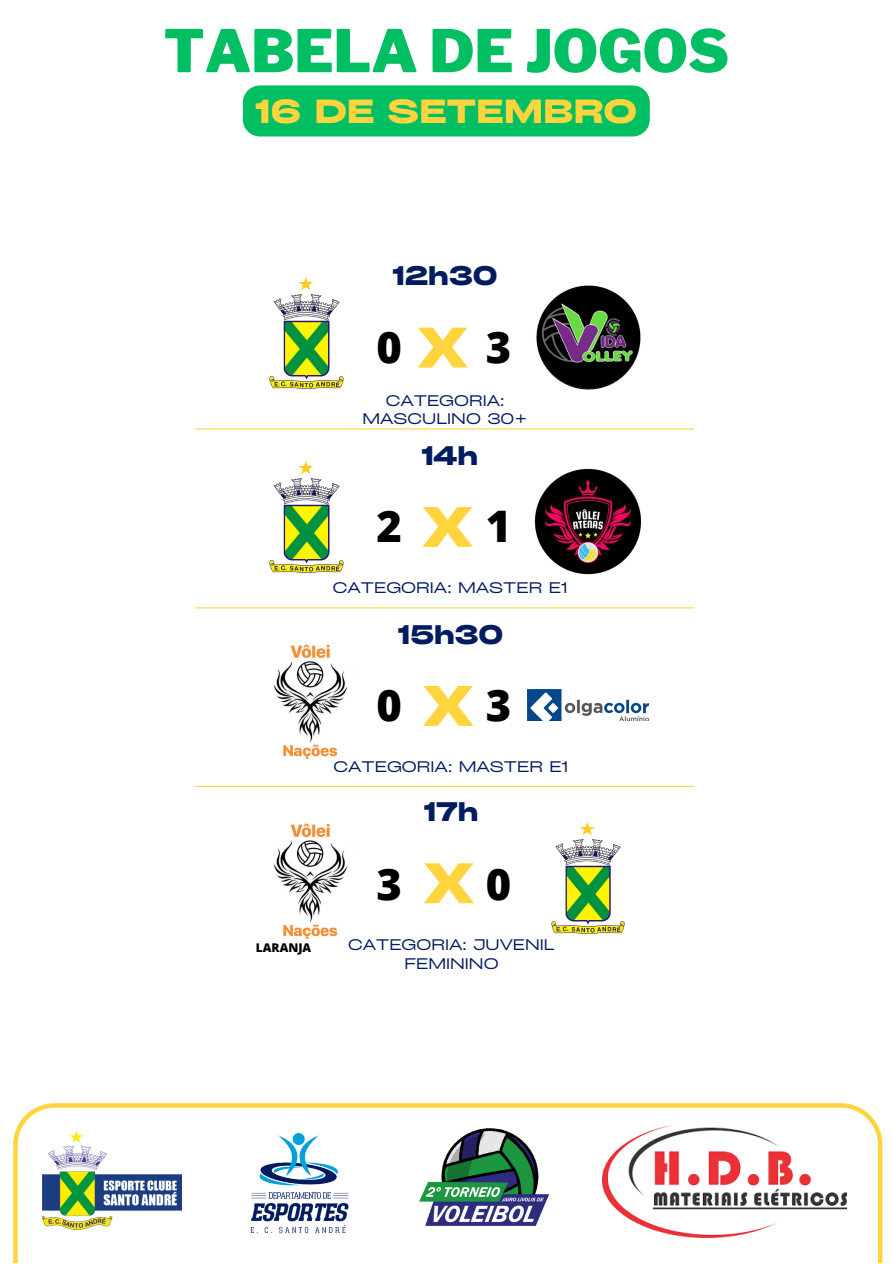
<style>
.page{position:relative;width:893px;height:1264px;background:#fff}
.page>*{position:absolute;margin:0;border:0;box-sizing:border-box;transform-origin:0 0}
.t1{font:900 58.35px "Libre Franklin";color:#00bf63}
.t2{font:700 54.6px "Cy Grotesk Grand";color:#ffd43d}
.t3{font:800 43.5px "Open Sans";color:#000}
.t4{font:700 31.95px "Cy Grotesk Grand";color:#ffd43d}
.t5{font:700 25.8px "Cy Grotesk Grand";color:#021c5f}
.t6{font:14.7px/18.3px "Cy Grotesk Grand";color:#021c5f;text-align:center}
.t7{font:800 12px "Open Sans";color:#000}
</style>
<div class="page">
<hr style="left:195px;top:428px;width:498px;height:1px;background:#ffd43d">
<hr style="left:195px;top:607px;width:498px;height:1px;background:#ffd43d">
<hr style="left:195px;top:785px;width:498px;height:2px;background:#ffd43d">
<svg style="left:13px;top:1103px;width:869px;height:159px"></svg>
<img style="left:270px;top:277px;width:73px;height:113px">
<img style="left:536px;top:285px;width:105px;height:105px">
<img style="left:270px;top:461px;width:73px;height:113px">
<img style="left:534px;top:468px;width:108px;height:107px">
<div style="left:243px;top:85px;width:406px;height:51px;background:#00bf63;border-radius:17px"></div>
<img style="left:528px;top:689px;width:120px;height:31px">
<img style="left:273px;top:644px;width:75px;height:115px">
<img style="left:552px;top:822px;width:73px;height:113px">
<img style="left:273px;top:823px;width:75px;height:115px">
<img style="left:42px;top:1126px;width:140px;height:108px">
<img style="left:229px;top:1111px;width:139px;height:139px">
<img style="left:415px;top:1127px;width:140px;height:107px">
<img style="left:602px;top:1124px;width:244px;height:113px">
<p class="t1" style="left:164px;top:16px;width:567px">TABELA DE JOGOS</p>
<p class="t4" style="left:255px;top:91px;width:383px">16 DE SETEMBRO</p>
<p class="t5" style="left:393px;top:259px;width:106px">12h30</p>
<p class="t2" style="left:417px;top:313px;width:51px">X</p>
<p class="t3" style="left:376px;top:316px;width:27px">0</p>
<p class="t3" style="left:486px;top:316px;width:27px">3</p>
<p class="t6" style="left:362px;top:391px;width:167px">CATEGORIA:<br>MASCULINO 30+</p>
<p class="t3" style="left:376px;top:495px;width:27px">2</p>
<p class="t5" style="left:421px;top:439px;width:58px">14h</p>
<p class="t2" style="left:422px;top:492px;width:51px">X</p>
<p class="t3" style="left:486px;top:495px;width:27px">1</p>
<p class="t6" style="left:333px;top:578px;width:236px">CATEGORIA: MASTER E1</p>
<p class="t5" style="left:398px;top:618px;width:107px">15h30</p>
<p class="t3" style="left:376px;top:674px;width:27px">0</p>
<p class="t2" style="left:423px;top:671px;width:51px">X</p>
<p class="t3" style="left:486px;top:674px;width:27px">3</p>
<p class="t6" style="left:333px;top:757px;width:236px">CATEGORIA: MASTER E1</p>
<p class="t7" style="left:256px;top:939px;width:57px">LARANJA</p>
<p class="t3" style="left:376px;top:853px;width:27px">3</p>
<p class="t5" style="left:424px;top:795px;width:56px">17h</p>
<p class="t2" style="left:424px;top:848px;width:51px">X</p>
<p class="t3" style="left:486px;top:853px;width:27px">0</p>
<p class="t6" style="left:348px;top:935px;width:208px">CATEGORIA: JUVENIL<br>FEMININO</p>
</div>
